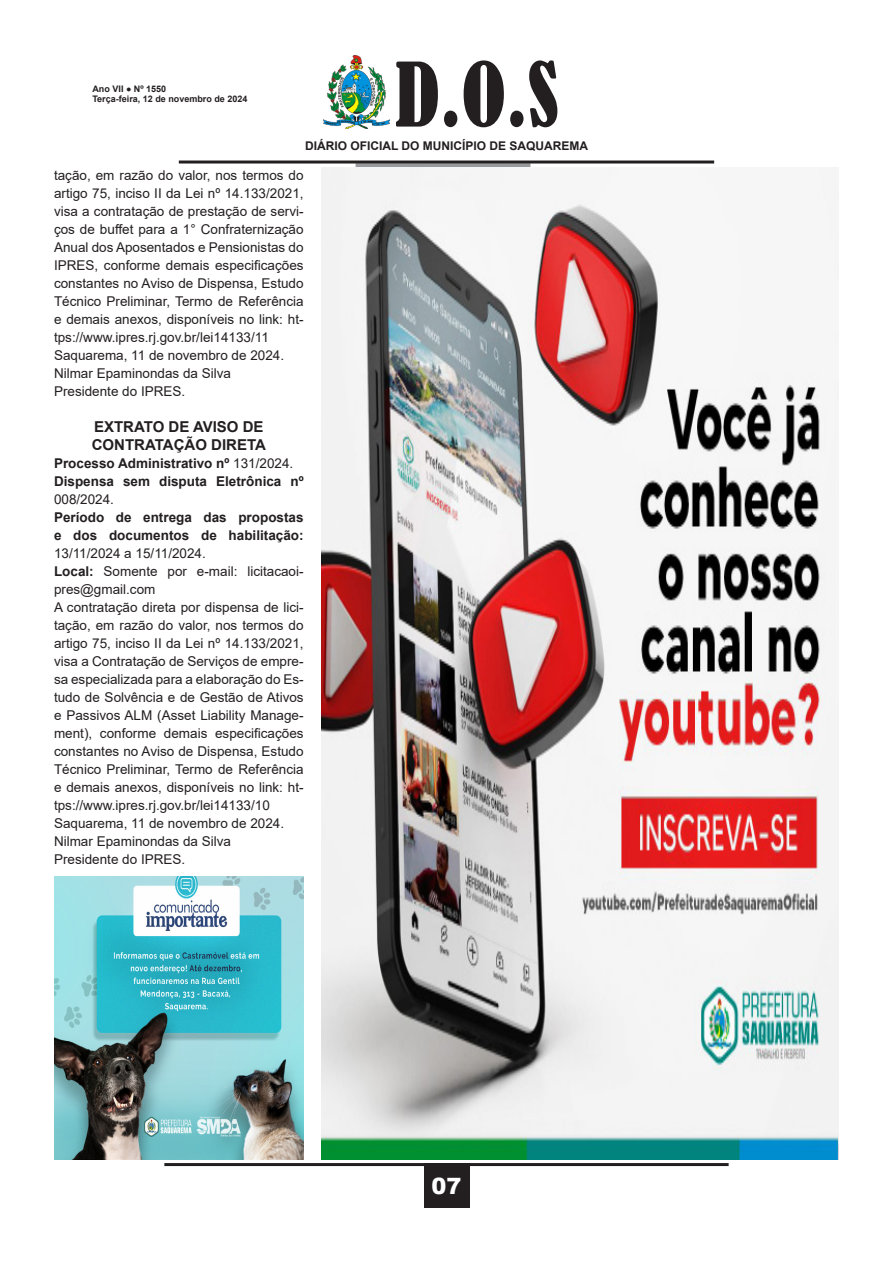
<style>
.page{position:relative;width:893px;height:1263px;background:#fff}
.page>*{position:absolute;margin:0;border:0;box-sizing:border-box;transform-origin:0 0}
.t1{font:condensed 82.5px "Bernard";color:#231f20}
.t2{font:900 22.5px "Arial";color:#fff}
.t3{font:700 15px "Arial";color:#231f20}
.t4{font:13.5px/18px "Arial";color:#231f20;text-align:justify}
.t5{font:700 13.5px/18px "Arial";color:#231f20}
.t6{font:700 12px "Arial";color:#231f20}
.t7{font:700 9px/10.8px "Arial";color:#231f20}
.s1{font-weight:400}
.s2{font-weight:700}
</style>
<div class="page">
<hr style="left:164px;top:1163px;width:565px;height:3px;background:#231f20">
<div style="left:424px;top:1163px;width:45px;height:45px;background:#231f20"></div>
<img style="left:324px;top:55px;width:65px;height:73px">
<div style="left:356px;top:163px;width:174px;height:5px;background:#97999c"></div>
<hr style="left:179px;top:161px;width:535px;height:3px;background:#231f20">
<img style="left:54px;top:876px;width:250px;height:284px">
<img style="left:322px;top:168px;width:517px;height:992px">
<p class="t7" style="left:92px;top:83px;width:156px">Ano VII ● Nº 1550<br>Terça-feira, 12 de novembro de 2024</p>
<h1 class="t1" style="left:395px;top:47px;width:165px">D.O.S</h1>
<p class="t6" style="left:305px;top:137px;width:285px">DIÁRIO OFICIAL DO MUNICÍPIO DE SAQUAREMA</p>
<p class="t4" style="left:54px;top:166px;width:251px">tação, em razão do valor, nos termos do artigo 75, inciso II da Lei nº 14.133/2021, visa a contratação de prestação de servi&shy;ços de buffet para a 1° Confraternização Anual dos Aposentados e Pensionistas do IPRES, conforme demais especificações constantes no Aviso de Dispensa, Estudo Técnico Preliminar, Termo de Referência e demais anexos, disponíveis no link: ht&shy;tps://www.ipres.rj.gov.br/lei14133/11</p>
<p class="t4" style="left:54px;top:346px;width:232px">Saquarema, 11 de novembro de 2024.</p>
<p class="t4" style="left:54px;top:364px;width:179px">Nilmar Epaminondas da Silva</p>
<p class="t4" style="left:54px;top:382px;width:133px">Presidente do IPRES.</p>
<p class="t3" style="left:94px;top:416px;width:171px">EXTRATO DE AVISO DE</p>
<p class="t3" style="left:92px;top:434px;width:176px">CONTRATAÇÃO DIRETA</p>
<p class="t5" style="left:54px;top:454px;width:241px">Processo Administrativo nº <span class="s1">131/2024.</span></p>
<p class="t5" style="left:54px;top:472px;width:251px">Dispensa sem disputa Eletrônica nº<br><span class="s1">008/2024.</span></p>
<p class="t5" style="left:54px;top:508px;width:251px;text-align:justify">Período de entrega das propostas e dos documentos de habilitação:<br><span class="s1">13/11/2024 a 15/11/2024.</span></p>
<p class="t4" style="left:54px;top:562px;width:251px"><span class="s2">Local:</span> Somente por e-mail: licitacaoi&shy;pres@gmail.com</p>
<p class="t4" style="left:54px;top:598px;width:251px">A contratação direta por dispensa de lici&shy;tação, em razão do valor, nos termos do artigo 75, inciso II da Lei nº 14.133/2021, visa a Contratação de Serviços de empre&shy;sa especializada para a elaboração do Es&shy;tudo de Solvência e de Gestão de Ativos e Passivos ALM (Asset Liability Manage&shy;ment), conforme demais especificações constantes no Aviso de Dispensa, Estudo Técnico Preliminar, Termo de Referência e demais anexos, disponíveis no link: ht&shy;tps://www.ipres.rj.gov.br/lei14133/10</p>
<p class="t4" style="left:54px;top:814px;width:232px">Saquarema, 11 de novembro de 2024.</p>
<p class="t4" style="left:54px;top:832px;width:179px">Nilmar Epaminondas da Silva</p>
<p class="t4" style="left:54px;top:850px;width:133px">Presidente do IPRES.</p>
<h2 class="t2" style="left:431px;top:1170px;width:32px">07</h2>
</div>
